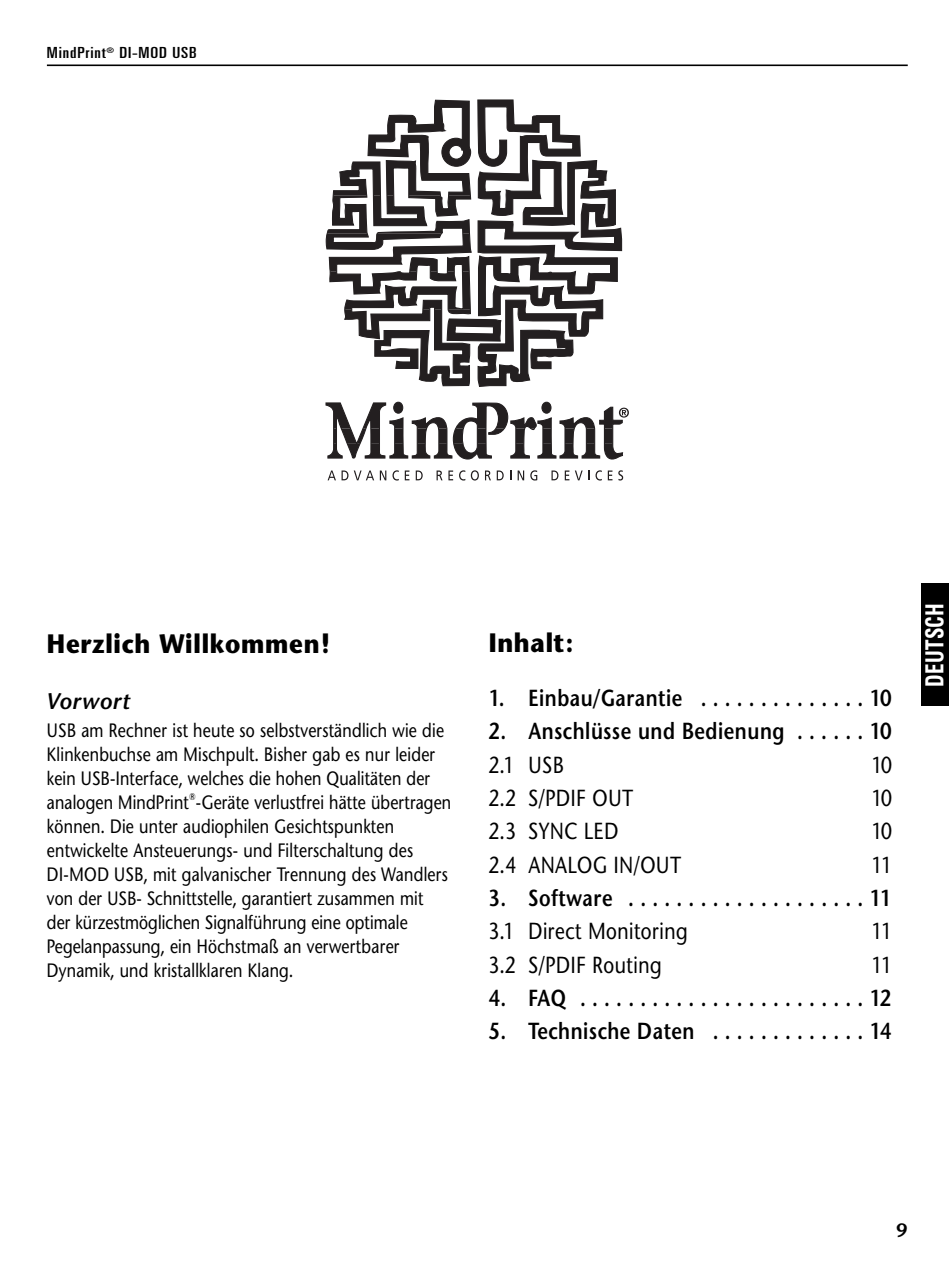
<style>
.page{position:relative;width:949px;height:1269px;background:#fff}
.page>*{position:absolute;margin:0;border:0;box-sizing:border-box;transform-origin:0 0}
.t1{font:700 26.32px "Stone Sans BQ";letter-spacing:.035em;color:#000;scale:.9 1}
.t2{font:700 condensed 24.97px "Univers";letter-spacing:.015em;color:#fff;scale:.83 1}
.t3{font:600 22.95px "Stone Sans BQ";letter-spacing:.03em;color:#000;scale:.83 1}
.t4{font:500 22.95px "Stone Sans BQ";letter-spacing:.03em;color:#000;scale:.83 1}
.t5{font:italic 600 22.28px "Stone Sans BQ";letter-spacing:.035em;color:#000}
.t6{font:500 19.12px/24.1px "Stone Sans BQ";letter-spacing:.015em;color:#000;scale:.83 1}
.t7{font:600 19.12px "Stone Sans BQ";color:#000}
.t8{font:ultra-condensed 15.3px "Univers";letter-spacing:.045em;color:#000;scale:1.25 1}
.t9{font:500 9.67px "Stone Sans BQ";color:#000;scale:.83 1}
</style>
<div class="page">
<svg style="left:46px;top:64px;width:902px;height:642px"></svg>
<p class="t8" style="left:47px;top:47px;width:121px">MindPrint<sup>®</sup> DI-MOD USB</p>
<h1 class="t1" style="left:47px;top:633px;width:315px">Herzlich Willkommen!</h1>
<p class="t5" style="left:47px;top:691px;width:84px">Vorwort</p>
<p class="t6" style="left:47px;top:720px;width:488px">USB am Rechner ist heute so selbstverständlich wie die Klinkenbuchse am Mischpult. Bisher gab es nur leider kein USB-Interface, welches die hohen Qualitäten der analogen MindPrint -Geräte verlustfrei hätte übertragen</p>
<p class="t9" style="left:189px;top:792px;width:10px">®</p>
<p class="t6" style="left:47px;top:816px;width:484px">können. Die unter audiophilen Gesichtspunkten entwickelte Ansteuerungs- und Filterschaltung des DI-MOD USB, mit galvanischer Trennung des Wandlers von der USB- Schnittstelle, garantiert zusammen mit der kürzestmöglichen Signalführung eine optimale Pegelanpassung, ein Höchstmaß an verwertbarer Dynamik, und kristallklaren Klang.</p>
<h1 class="t1" style="left:488px;top:632px;width:95px">Inhalt:</h1>
<p class="t3" style="left:488px;top:689px;width:487px">1. Einbau/Garantie . . . . . . . . . . . . . . 10</p>
<p class="t3" style="left:488px;top:722px;width:487px">2. Anschlüsse und Bedienung . . . . . . 10</p>
<p class="t4" style="left:488px;top:756px;width:92px">2.1 USB</p>
<p class="t4" style="left:871px;top:756px;width:26px">10</p>
<p class="t4" style="left:488px;top:789px;width:176px">2.2 S/PDIF OUT</p>
<p class="t4" style="left:871px;top:789px;width:26px">10</p>
<p class="t4" style="left:488px;top:822px;width:158px">2.3 SYNC LED</p>
<p class="t4" style="left:871px;top:822px;width:26px">10</p>
<p class="t4" style="left:488px;top:856px;width:233px">2.4 ANALOG IN/OUT</p>
<p class="t4" style="left:871px;top:856px;width:26px">11</p>
<p class="t3" style="left:488px;top:889px;width:487px">3. Software . . . . . . . . . . . . . . . . . . . . 11</p>
<p class="t4" style="left:488px;top:922px;width:241px">3.1 Direct Monitoring</p>
<p class="t4" style="left:871px;top:922px;width:26px">11</p>
<p class="t4" style="left:488px;top:956px;width:210px">3.2 S/PDIF Routing</p>
<p class="t4" style="left:871px;top:956px;width:26px">11</p>
<p class="t3" style="left:488px;top:989px;width:487px">4. FAQ . . . . . . . . . . . . . . . . . . . . . . . . 12</p>
<p class="t3" style="left:488px;top:1022px;width:487px">5. Technische Daten . . . . . . . . . . . . . 14</p>
<h2 class="t2" style="left:925px;top:686px;width:102px;rotate:-90deg">DEUTSCH</h2>
<p class="t7" style="left:896px;top:1223px;width:13px">9</p>
</div>
